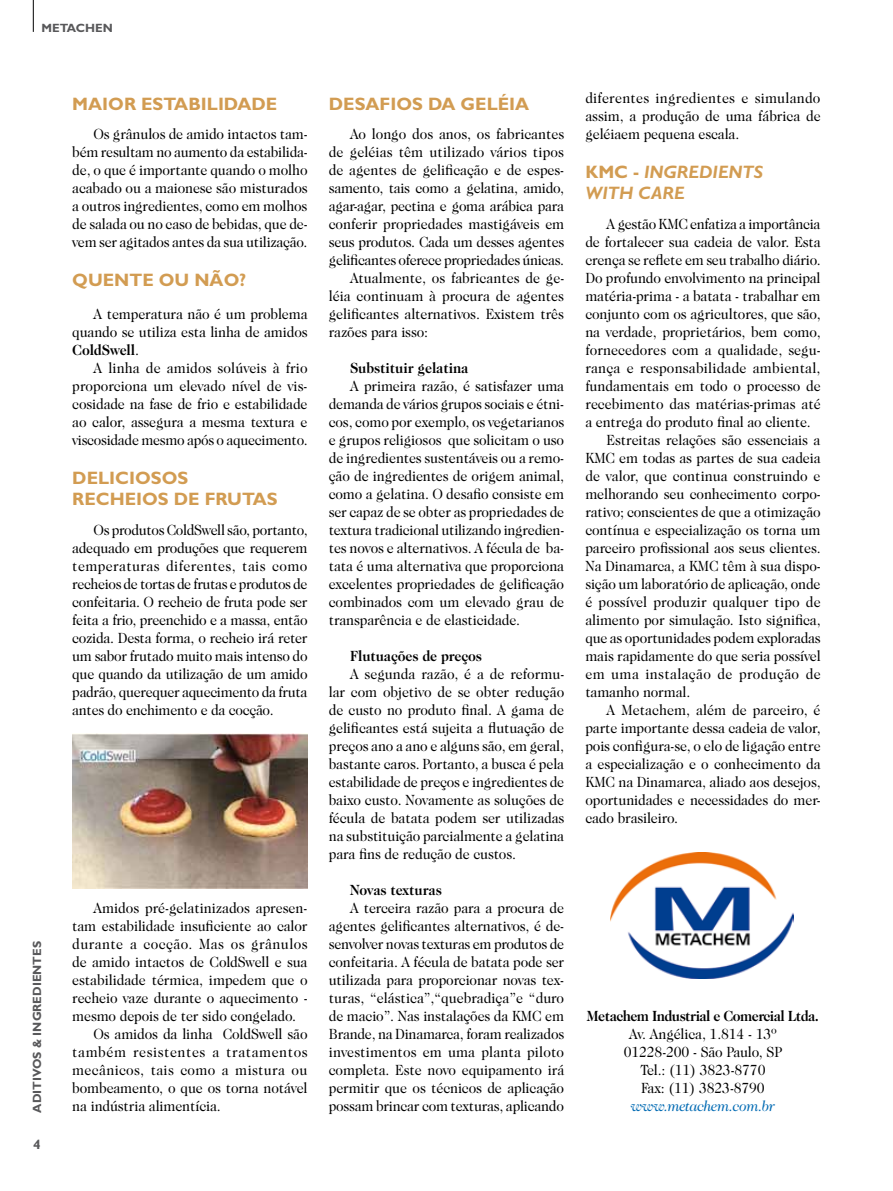
<style>
.page{position:relative;width:893px;height:1191px;background:#fff}
.page>*{position:absolute;margin:0;border:0;box-sizing:border-box;transform-origin:0 0}
.t1{font:700 18px/21.6px "Gill Sans";color:#d29c52}
.t2{font:italic 700 18px/21.6px "Gill Sans";color:#d29c52}
.t3{font:15px/18px "Caslon 224 IT Cby BT";letter-spacing:-.01em;color:#000;text-align:justify;scale:.93 1}
.t4{font:700 15px "Caslon 224 IT Cby BT";letter-spacing:-.01em;color:#000;scale:.93 1}
.t5{font:700 15px "Caslon 224 IT Cby BT";letter-spacing:-.04em;color:#000;scale:.93 1}
.t6{font:15px "Caslon 224 IT Cby BT";letter-spacing:.015em;color:#000;scale:.93 1}
.t7{font:15px "Caslon 224 IT Cby BT";letter-spacing:.01em;color:#000;scale:.93 1}
.t8{font:15px "Caslon 224 IT Cby BT";letter-spacing:.04em;color:#000;scale:.93 1}
.t9{font:15px "Caslon 224 IT Cby BT";letter-spacing:.03em;color:#000;scale:.93 1}
.t10{font:15px "Caslon 224 IT Cby BT";letter-spacing:.02em;color:#000;scale:.93 1}
.t11{font:15px "Caslon 224 IT Cby BT";letter-spacing:.025em;color:#000;scale:.93 1}
.t12{font:italic 15px "Caslon 224 IT Cby BT";letter-spacing:-.01em;color:#006ab3;scale:.93 1}
.t13{font:700 13.5px "Gill Sans";color:#58585a}
.t14{font:700 12px "Gill Sans";color:#58585a}
.s1{font-weight:700}
.s2{font-style:normal}
</style>
<div class="page">
<hr style="left:33px;top:0;width:1px;height:32px;background:#000">
<img style="left:610px;top:852px;width:183px;height:126px">
<img style="left:72px;top:733px;width:236px;height:155px">
<p class="t14" style="left:42px;top:21px;width:20px">META</p>
<p class="t14" style="left:76px;top:21px;width:29px">CHEN</p>
<p class="t14" style="left:30px;top:1112px;width:173px;rotate:-90deg">ADITIVOS &amp; INGREDIENTES</p>
<p class="t13" style="left:33px;top:1136px;width:9px">4</p>
<p class="t1" style="left:72px;top:93px;width:14px">MAIOR</p>
<p class="t1" style="left:141px;top:93px;width:13px">ESTA</p>
<p class="t1" style="left:188px;top:93px;width:43px">BILIDADE</p>
<p class="t3" style="left:72px;top:125px;width:255px;text-indent:21px">Os grânulos de amido intactos tam&shy;bém resultam no aumento da estabilida&shy;de, o que é importante quando o molho acabado ou a maionese são misturados a outros ingredientes, como em molhos de salada ou no caso de bebidas, que de&shy;vem ser agitados antes da sua utilização.</p>
<p class="t1" style="left:72px;top:269px;width:44px">QUENTE</p>
<p class="t1" style="left:159px;top:269px;width:89px">OU NÃO?</p>
<p class="t3" style="left:72px;top:305px;width:255px;text-indent:21px">A temperatura não é um problema quando se utiliza esta linha de amidos <span class="s1">ColdSwell</span>.</p>
<p class="t3" style="left:72px;top:359px;width:255px;text-indent:21px">A linha de amidos solúveis à frio proporciona um elevado nível de vis&shy;cosidade na fase de frio e estabilidade ao calor, assegura a mesma textura e viscosidade mesmo após o aquecimento.</p>
<p class="t1" style="left:72px;top:467px;width:70px">DELICIOSOS<br>RECHEIOS</p>
<p class="t1" style="left:174px;top:488px;width:81px">DE FRUTAS</p>
<p class="t3" style="left:72px;top:521px;width:255px;text-indent:21px">Os produtos ColdSwell são, portanto, adequado em produções que requerem temperaturas diferentes, tais como recheios de tortas de frutas e produtos de confeitaria. O recheio de fruta pode ser feita a frio, preenchido e a massa, então cozida. Desta forma, o recheio irá reter um sabor frutado muito mais intenso do que quando da utilização de um amido padrão, querequer aquecimento da fruta antes do enchimento e da cocção.</p>
<p class="t3" style="left:94px;top:899px;width:231px">Amidos pré-gelatinizados apresen-</p>
<p class="t3" style="left:72px;top:917px;width:254px">tam estabilidade insuficiente ao calor</p>
<p class="t9" style="left:72px;top:935px;width:254px">durante a cocção. Mas os grânulos</p>
<p class="t3" style="left:72px;top:953px;width:254px">de amido intactos de ColdSwell e sua</p>
<p class="t3" style="left:72px;top:971px;width:255px">estabilidade térmica, impedem que o</p>
<p class="t3" style="left:72px;top:989px;width:254px">recheio vaze durante o aquecimento -</p>
<p class="t3" style="left:72px;top:1007px;width:242px">mesmo depois de ter sido congelado.</p>
<p class="t3" style="left:94px;top:1025px;width:232px">Os amidos da linha ColdSwell são</p>
<p class="t8" style="left:72px;top:1043px;width:255px">também resistentes a tratamentos</p>
<p class="t10" style="left:72px;top:1061px;width:254px">mecânicos, tais como a mistura ou</p>
<p class="t3" style="left:72px;top:1079px;width:254px">bombeamento, o que os torna notável</p>
<p class="t3" style="left:72px;top:1097px;width:161px">na indústria alimentícia.</p>
<p class="t1" style="left:329px;top:93px;width:28px">DESA</p>
<p class="t1" style="left:380px;top:93px;width:23px">FIOS</p>
<p class="t1" style="left:428px;top:93px;width:92px">DA GELÉIA</p>
<p class="t3" style="left:350px;top:125px;width:232px">Ao longo dos anos, os fabricantes</p>
<p class="t3" style="left:329px;top:143px;width:254px">de geléias têm utilizado vários tipos</p>
<p class="t3" style="left:329px;top:161px;width:255px">de agentes de gelificação e de espes-</p>
<p class="t3" style="left:329px;top:179px;width:255px">samento, tais como a gelatina, amido,</p>
<p class="t3" style="left:329px;top:197px;width:255px">agar-agar, pectina e goma arábica para</p>
<p class="t3" style="left:329px;top:215px;width:255px">conferir propriedades mastigáveis em</p>
<p class="t3" style="left:329px;top:233px;width:255px">seus produtos. Cada um desses agentes</p>
<p class="t3" style="left:329px;top:251px;width:254px">gelificantes oferece propriedades únicas.</p>
<p class="t3" style="left:350px;top:269px;width:232px">Atualmente, os fabricantes de ge-</p>
<p class="t3" style="left:329px;top:287px;width:254px">léia continuam à procura de agentes</p>
<p class="t3" style="left:329px;top:305px;width:254px">gelificantes alternativos. Existem três</p>
<p class="t3" style="left:329px;top:323px;width:108px">razões para isso:</p>
<p class="t4" style="left:350px;top:359px;width:129px">Substituir gelatina</p>
<p class="t3" style="left:329px;top:377px;width:255px;text-indent:21px">A primeira razão, é satisfazer uma demanda de vários grupos sociais e étni&shy;cos, como por exemplo, os vegetarianos e grupos religiosos que solicitam o uso de ingredientes sustentáveis ou a remo&shy;ção de ingredientes de origem animal, como a gelatina. O desafio consiste em ser capaz de se obter as propriedades de textura tradicional utilizando ingredien&shy;tes novos e alternativos. A fécula de ba&shy;tata é uma alternativa que proporciona excelentes propriedades de gelificação combinados com um elevado grau de transparência e de elasticidade.</p>
<p class="t4" style="left:350px;top:647px;width:143px">Flutuações de preços</p>
<p class="t3" style="left:329px;top:665px;width:255px;text-indent:21px">A segunda razão, é a de reformu&shy;lar com objetivo de se obter redução de custo no produto final. A gama de gelificantes está sujeita a flutuação de preços ano a ano e alguns são, em geral, bastante caros. Portanto, a busca é pela estabilidade de preços e ingredientes de baixo custo. Novamente as soluções de fécula de batata podem ser utilizadas na substituição parcialmente a gelatina para fins de redução de custos.</p>
<p class="t4" style="left:350px;top:881px;width:100px">Novas texturas</p>
<p class="t3" style="left:329px;top:899px;width:255px;text-indent:21px">A terceira razão para a procura de agentes gelificantes alternativos, é de&shy;senvolver novas texturas em produtos de confeitaria. A fécula de batata pode ser utilizada para proporcionar novas tex&shy;turas, “elástica”,“quebradiça”e “duro de macio”. Nas instalações da KMC em Brande, na Dinamarca, foram realizados investimentos em uma planta piloto completa. Este novo equipamento irá permitir que os técnicos de aplicação possam brincar com texturas, aplicando</p>
<p class="t3" style="left:585px;top:89px;width:255px">diferentes ingredientes e simulando assim, a produção de uma fábrica de geléiaem pequena escala.</p>
<p class="t2" style="left:585px;top:161px;width:179px"><span class="s2">KMC -</span> INGREDIENTS<br>WITH CARE</p>
<p class="t3" style="left:607px;top:215px;width:231px">A gestão KMC enfatiza a importância</p>
<p class="t3" style="left:585px;top:233px;width:254px">de fortalecer sua cadeia de valor. Esta</p>
<p class="t3" style="left:585px;top:251px;width:255px">crença se reflete em seu trabalho diário.</p>
<p class="t3" style="left:585px;top:269px;width:254px">Do profundo envolvimento na principal</p>
<p class="t3" style="left:585px;top:287px;width:254px">matéria-prima - a batata - trabalhar em</p>
<p class="t3" style="left:585px;top:305px;width:254px">conjunto com os agricultores, que são,</p>
<p class="t3" style="left:585px;top:323px;width:255px">na verdade, proprietários, bem como,</p>
<p class="t3" style="left:585px;top:341px;width:255px">fornecedores com a qualidade, segu-</p>
<p class="t6" style="left:585px;top:359px;width:254px">rança e responsabilidade ambiental,</p>
<p class="t3" style="left:585px;top:377px;width:255px">fundamentais em todo o processo de</p>
<p class="t3" style="left:585px;top:395px;width:255px">recebimento das matérias-primas até</p>
<p class="t3" style="left:585px;top:413px;width:244px">a entrega do produto final ao cliente.</p>
<p class="t3" style="left:607px;top:431px;width:231px">Estreitas relações são essenciais a</p>
<p class="t3" style="left:585px;top:449px;width:254px">KMC em todas as partes de sua cadeia</p>
<p class="t3" style="left:585px;top:467px;width:254px">de valor, que continua construindo e</p>
<p class="t3" style="left:585px;top:485px;width:254px">melhorando seu conhecimento corpo-</p>
<p class="t3" style="left:585px;top:503px;width:254px">rativo; conscientes de que a otimização</p>
<p class="t3" style="left:585px;top:521px;width:254px">contínua e especialização os torna um</p>
<p class="t3" style="left:585px;top:539px;width:254px">parceiro profissional aos seus clientes.</p>
<p class="t3" style="left:585px;top:557px;width:254px">Na Dinamarca, a KMC têm à sua dispo-</p>
<p class="t3" style="left:585px;top:575px;width:254px">sição um laboratório de aplicação, onde</p>
<p class="t7" style="left:585px;top:593px;width:255px">é possível produzir qualquer tipo de</p>
<p class="t3" style="left:585px;top:611px;width:254px">alimento por simulação. Isto significa,</p>
<p class="t3" style="left:585px;top:629px;width:254px">que as oportunidades podem exploradas</p>
<p class="t3" style="left:585px;top:647px;width:255px">mais rapidamente do que seria possível</p>
<p class="t11" style="left:585px;top:665px;width:255px">em uma instalação de produção de</p>
<p class="t3" style="left:585px;top:683px;width:114px">tamanho normal.</p>
<p class="t3" style="left:607px;top:701px;width:232px">A Metachem, além de parceiro, é</p>
<p class="t3" style="left:585px;top:719px;width:254px">parte importante dessa cadeia de valor,</p>
<p class="t3" style="left:585px;top:737px;width:254px">pois configura-se, o elo de ligação entre</p>
<p class="t3" style="left:585px;top:755px;width:254px">a especialização e o conhecimento da</p>
<p class="t3" style="left:585px;top:773px;width:254px">KMC na Dinamarca, aliado aos desejos,</p>
<p class="t3" style="left:585px;top:791px;width:254px">oportunidades e necessidades do mer-</p>
<p class="t3" style="left:585px;top:809px;width:101px">cado brasileiro.</p>
<p class="t5" style="left:587px;top:1007px;width:251px">Metachem Industrial e Comercial Ltda.</p>
<p class="t3" style="left:624px;top:1025px;width:172px;text-align:center">Av. Angélica, 1.814 - 13º<br>01228-200 - São Paulo, SP<br>Tel.: (11) 3823-8770<br>Fax: (11) 3823-8790</p>
<p class="t12" style="left:631px;top:1097px;width:156px">www.metachem.com.br</p>
</div>
